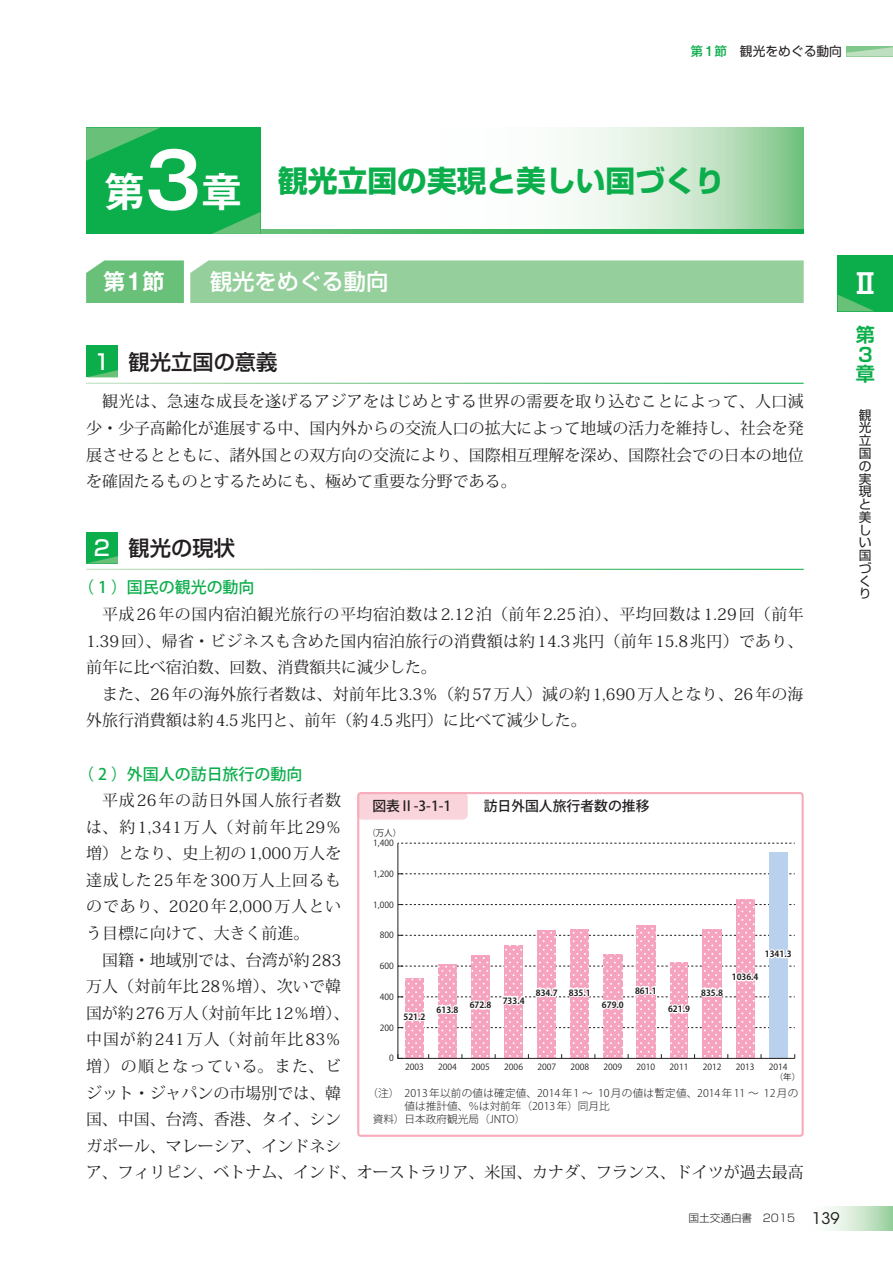
<style>
.page{position:relative;width:893px;height:1263px;background:#fff}
.page>*{position:absolute;margin:0;border:0;box-sizing:border-box;transform-origin:0 0}
.t1{font:700 29.7px "Shin Go Pro";color:#0cae4c}
.t2{font:700 27.6px "Shin Go Pro De";color:#fff}
.t3{font:500 22.35px "Shin Go Pro";color:#fff}
.t4{font:700 22.35px "Gothic MB101 Pro De";color:#fff}
.t5{font:500 21.3px "Shin Go Pro";color:#231f20}
.t6{font:700 19.2px/19.2px "Shin Go Pro De";color:#0cae4c;text-align:justify}
.t7{font:15.9px/26.5px "Koz Min Pro";letter-spacing:.005em;color:#231f20;text-align:justify}
.t8{font:500 15.9px "Koz Go Pro";color:#0cae4c}
.t9{font:500 13.8px "Koz Go Pro";color:#231f20}
.t10{font:12.75px/12.8px "Shin Go Pro";color:#231f20}
.t11{font:300 10.65px "Koz Go Pro";letter-spacing:.02em;color:#231f20}
.t12{font:300 10.65px "Koz Go Pro";color:#231f20}
.t13{font:300 10.65px "Shin Go Pro";color:#231f20}
.t14{font:8.55px "Koz Go Pro";color:#231f20}
.t15{font:700 8.55px "Koz Go Pro";color:#231f20}
.s1{font-family:"Gothic MB101 Pro";font-weight:500;color:#0cae4c}
.s2{font-family:"Gothic MB101 Pro De";font-size:40.35px;color:#fff}
.s3{font-family:"Gothic MB101 Pro De";font-size:74.4px;color:#fff}
.s4{color:#fff}
.s5{font-family:"ITC Avant Garde Std";font-weight:400;font-size:15.9px}
</style>
<div class="page">
<svg style="left:829px;top:1206px;width:64px;height:24px;background:#cbe6cd"></svg>
<div style="left:838px;top:255px;width:55px;height:56px;background:#0cae4c"></div>
<svg style="left:838px;top:295px;width:36px;height:16px"></svg>
<svg style="left:846px;top:46px;width:47px;height:10px"></svg>
<svg style="left:285px;top:128px;width:519px;height:102px"></svg>
<svg style="left:260px;top:230px;width:544px;height:4px;background:#35b55d"></svg>
<div style="left:86px;top:128px;width:174px;height:106px;background:#0cae4c"></div>
<div style="left:190px;top:260px;width:614px;height:43px;background:#95cf9c"></div>
<div style="left:86px;top:260px;width:98px;height:43px;background:#69c079"></div>
<div style="left:86px;top:345px;width:32px;height:32px;background:#0cae4c"></div>
<svg style="left:88px;top:370px;width:30px;height:7px"></svg>
<div style="left:86px;top:531px;width:32px;height:32px;background:#0cae4c"></div>
<svg style="left:89px;top:556px;width:29px;height:7px"></svg>
<div style="left:358px;top:793px;width:109px;height:26px;background:#fad4db;border-radius:4px"></div>
<div style="left:357px;top:792px;width:111px;height:28px;border:2px solid #fad4db;border-radius:4px"></div>
<svg style="left:397px;top:843px;width:398px;height:216px"></svg>
<svg style="left:398px;top:873px;width:397px;height:1px"></svg>
<svg style="left:398px;top:904px;width:397px;height:1px"></svg>
<svg style="left:398px;top:1054px;width:5px;height:5px"></svg>
<svg style="left:398px;top:935px;width:397px;height:93px"></svg>
<div style="left:357px;top:792px;width:447px;height:345px;border:2px solid #f7acbb;border-radius:3px"></div>
<svg style="left:86px;top:128px;width:73px;height:33px"></svg>
<svg style="left:212px;top:212px;width:48px;height:22px"></svg>
<p class="t10" style="left:691px;top:43px;width:204px"><span class="s1">第1節　</span>観光をめぐる動向　　　　</p>
<h1 class="t1" style="left:105px;top:157px;width:621px"><span class="s2">第</span><span class="s3">3</span><span class="s2">章</span> 観光立国の実現と美しい国づくり</h1>
<h3 class="t4" style="left:103px;top:263px;width:63px">第1節</h3>
<h3 class="t3" style="left:210px;top:263px;width:180px">観光をめぐる動向</h3>
<h2 class="t2" style="left:851px;top:261px;width:29px">Ⅱ</h2>
<h3 class="t5" style="left:94px;top:344px;width:185px"><span class="s4">1</span> 観光立国の意義</h3>
<p class="t7" style="left:86px;top:388px;width:719px;text-indent:16px">観光は、急速な成長を遂げるアジアをはじめとする世界の需要を取り込むことによって、人口減少・少子高齢化が進展する中、国内外からの交流人口の拡大によって地域の活力を維持し、社会を発展させるとともに、諸外国との双方向の交流により、国際相互理解を深め、国際社会での日本の地位を確固たるものとするためにも、極めて重要な分野である。</p>
<h3 class="t5" style="left:94px;top:530px;width:142px"><span class="s4">2</span> 観光の現状</h3>
<p class="t8" style="left:78px;top:577px;width:178px">（ 1 ）国民の観光の動向</p>
<p class="t7" style="left:86px;top:600px;width:719px;text-indent:16px">平成26年の国内宿泊観光旅行の平均宿泊数は2.12泊（前年2.25泊）、平均回数は1.29回（前年1.39回）、帰省・ビジネスも含めた国内宿泊旅行の消費額は約14.3兆円（前年15.8兆円）であり、前年に比べ宿泊数、回数、消費額共に減少した。</p>
<p class="t7" style="left:86px;top:680px;width:719px;text-indent:16px">また、26年の海外旅行者数は、対前年比3.3％（約57万人）減の約1,690万人となり、26年の海外旅行消費額は約4.5兆円と、前年（約4.5兆円）に比べて減少した。</p>
<p class="t8" style="left:78px;top:763px;width:226px">（ 2 ）外国人の訪日旅行の動向</p>
<p class="t7" style="left:86px;top:786px;width:257px;text-indent:16px">平成26年の訪日外国人旅行者数は、約1,341万人（対前年比29％増）となり、史上初の1,000万人を達成した25年を300万人上回るものであり、2020年2,000万人という目標に向けて、大きく前進。</p>
<p class="t7" style="left:86px;top:946px;width:719px;text-align:left;text-indent:16px">国籍・地域別では、台湾が約283<br>万人（対前年比28％増）、次いで韓<br>国が約276万人（対前年比12％増）、<br>中国が約241万人（対前年比83％<br>増）の順となっている。また、ビ<br>ジット・ジャパンの市場別では、韓<br>国、中国、台湾、香港、タイ、シン<br>ガポール、マレーシア、インドネシ<br>ア、フィリピン、ベトナム、インド、オーストラリア、米国、カナダ、フランス、ドイツが過去最高</p>
<p class="t9" style="left:372px;top:797px;width:80px">図表Ⅱ-3-1-1</p>
<p class="t9" style="left:484px;top:797px;width:167px">訪日外国人旅行者数の推移</p>
<p class="t14" style="left:367px;top:828px;width:35px">（万人）</p>
<p class="t14" style="left:373px;top:837px;width:22px">1,400</p>
<p class="t14" style="left:373px;top:868px;width:22px">1,200</p>
<p class="t14" style="left:373px;top:899px;width:22px">1,000</p>
<p class="t14" style="left:380px;top:930px;width:15px">800</p>
<p class="t15" style="left:765px;top:948px;width:28px">1341.3</p>
<p class="t14" style="left:380px;top:960px;width:15px">600</p>
<p class="t15" style="left:732px;top:971px;width:28px">1036.4</p>
<p class="t15" style="left:635px;top:985px;width:23px">861.1</p>
<p class="t15" style="left:569px;top:987px;width:23px">835.1</p>
<p class="t15" style="left:701px;top:987px;width:23px">835.8</p>
<p class="t15" style="left:536px;top:987px;width:23px">834.7</p>
<p class="t14" style="left:380px;top:991px;width:15px">400</p>
<p class="t15" style="left:503px;top:995px;width:23px">733.4</p>
<p class="t15" style="left:602px;top:999px;width:23px">679.0</p>
<p class="t15" style="left:470px;top:999px;width:23px">672.8</p>
<p class="t15" style="left:668px;top:1003px;width:23px">621.9</p>
<p class="t15" style="left:437px;top:1004px;width:23px">613.8</p>
<p class="t15" style="left:404px;top:1011px;width:23px">521.2</p>
<p class="t14" style="left:380px;top:1022px;width:15px">200</p>
<p class="t14" style="left:389px;top:1053px;width:6px">0</p>
<p class="t14" style="left:570px;top:1061px;width:20px">2008</p>
<p class="t14" style="left:405px;top:1061px;width:20px">2003</p>
<p class="t14" style="left:736px;top:1061px;width:20px">2013</p>
<p class="t14" style="left:769px;top:1061px;width:20px">2014</p>
<p class="t14" style="left:471px;top:1061px;width:20px">2005</p>
<p class="t14" style="left:703px;top:1061px;width:20px">2012</p>
<p class="t14" style="left:504px;top:1061px;width:20px">2006</p>
<p class="t14" style="left:637px;top:1061px;width:20px">2010</p>
<p class="t14" style="left:603px;top:1061px;width:20px">2009</p>
<p class="t14" style="left:537px;top:1061px;width:20px">2007</p>
<p class="t14" style="left:670px;top:1061px;width:20px">2011</p>
<p class="t14" style="left:438px;top:1061px;width:20px">2004</p>
<p class="t14" style="left:775px;top:1071px;width:27px">（年）</p>
<p class="t11" style="left:367px;top:1086px;width:432px">（注）　2013年以前の値は確定値、2014年1 ～ 10月の値は暫定値、2014年11 ～ 12月の</p>
<p class="t12" style="left:405px;top:1099px;width:207px">値は推計値、％は対前年（2013年）同月比</p>
<p class="t12" style="left:373px;top:1112px;width:154px">資料）日本政府観光局（JNTO）</p>
<p class="t13" style="left:688px;top:1209px;width:153px">国土交通白書　2015 <span class="s5">139</span></p>
<p class="t6" style="left:856px;top:323px;width:20px">第3章</p>
<p class="t10" style="left:859px;top:407px;width:14px">観光立国の実現と美しい国づくり</p>
</div>
